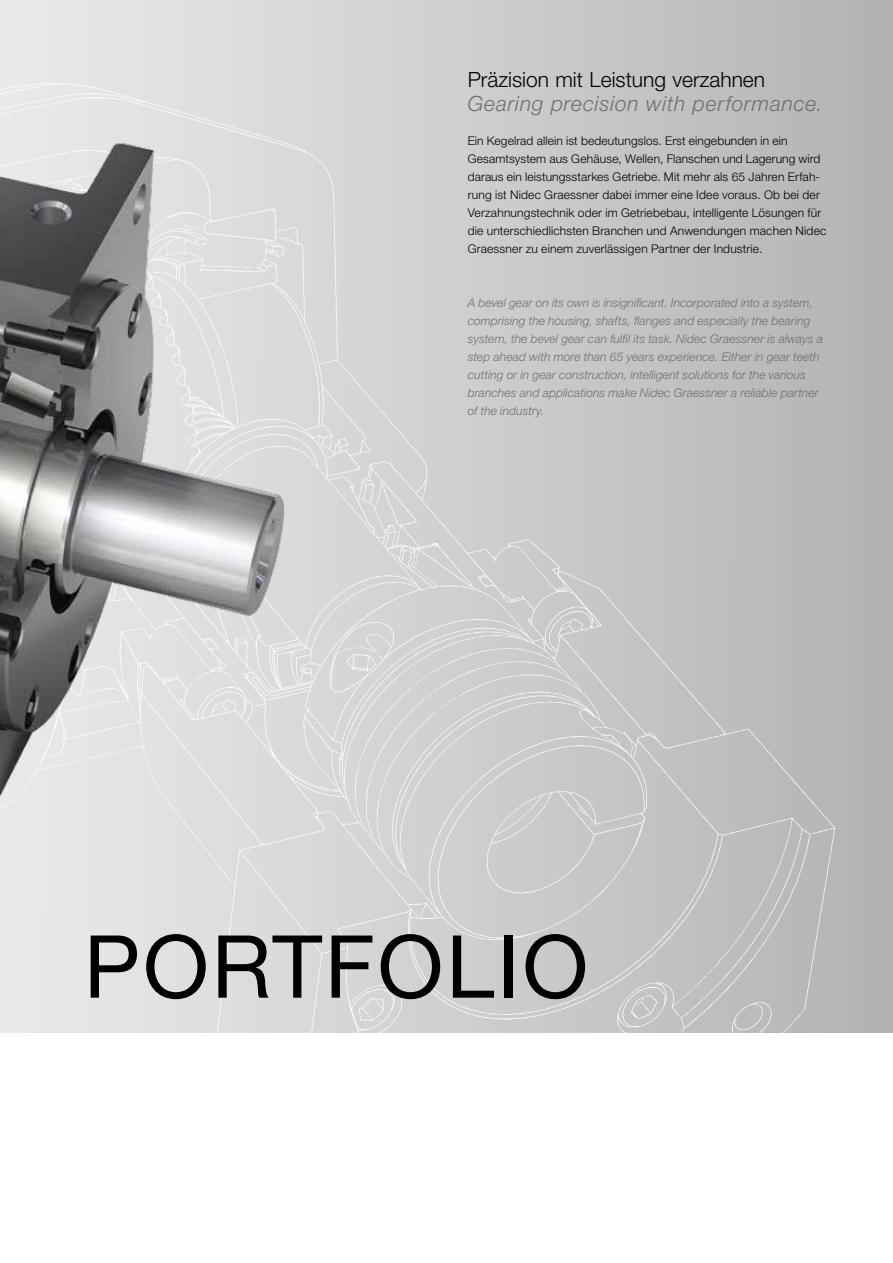
<style>
.page{position:relative;width:893px;height:1263px;background:#fff}
.page>*{position:absolute;margin:0;border:0;box-sizing:border-box;transform-origin:0 0}
.t1{font:87px "Helvetica Neue LT Pro";letter-spacing:.03em;color:#000}
.t2{font:italic 300 21px "Helvetica Neue LT Pro";letter-spacing:.04em;color:#706f6f}
.t3{font:300 21px "Helvetica Neue LT Pro";color:#000}
.t4{font:300 12px/18px "Helvetica Neue LT Pro";letter-spacing:.015em;color:#000}
.t5{font:italic 300 12px/18px "Helvetica Neue LT Pro";letter-spacing:.01em;color:#706f6f}
</style>
<div class="page">
<div style="left:0;top:0;width:893px;height:1033px;background:linear-gradient(to right,#ececec,#b4b3b3)"></div>
<img style="left:0;top:20px;width:860px;height:1013px">
<img style="left:0;top:72px;width:335px;height:958px">
<h2 class="t3" style="left:468px;top:67px;width:299px">Präzision mit Leistung verzahnen</h2>
<h2 class="t2" style="left:468px;top:91px;width:356px">Gearing precision with performance.</h2>
<p class="t4" style="left:468px;top:131px;width:360px">Ein Kegelrad allein ist bedeutungslos. Erst eingebunden in ein Gesamtsystem aus Gehäuse, Wellen, Flanschen und Lagerung wird daraus ein leistungsstarkes Getriebe. Mit mehr als 65 Jahren Erfah&shy;rung ist Nidec Graessner dabei immer eine Idee voraus. Ob bei der Verzahnungstechnik oder im Getriebebau, intelligente Lösungen für die unterschiedlichsten Branchen und Anwendungen machen Nidec Graessner zu einem zuverlässigen Partner der Industrie.</p>
<p class="t5" style="left:468px;top:293px;width:357px">A bevel gear on its own is insignificant. Incorporated into a system, comprising the housing, shafts, flanges and especially the bearing system, the bevel gear can fulfil its task. Nidec Graessner is always a step ahead with more than 65 years experience. Either in gear teeth cutting or in gear construction, intelligent solutions for the various branches and applications make Nidec Graessner a reliable partner of the industry.</p>
<h1 class="t1" style="left:84px;top:913px;width:506px">PORTFOLIO</h1>
</div>
